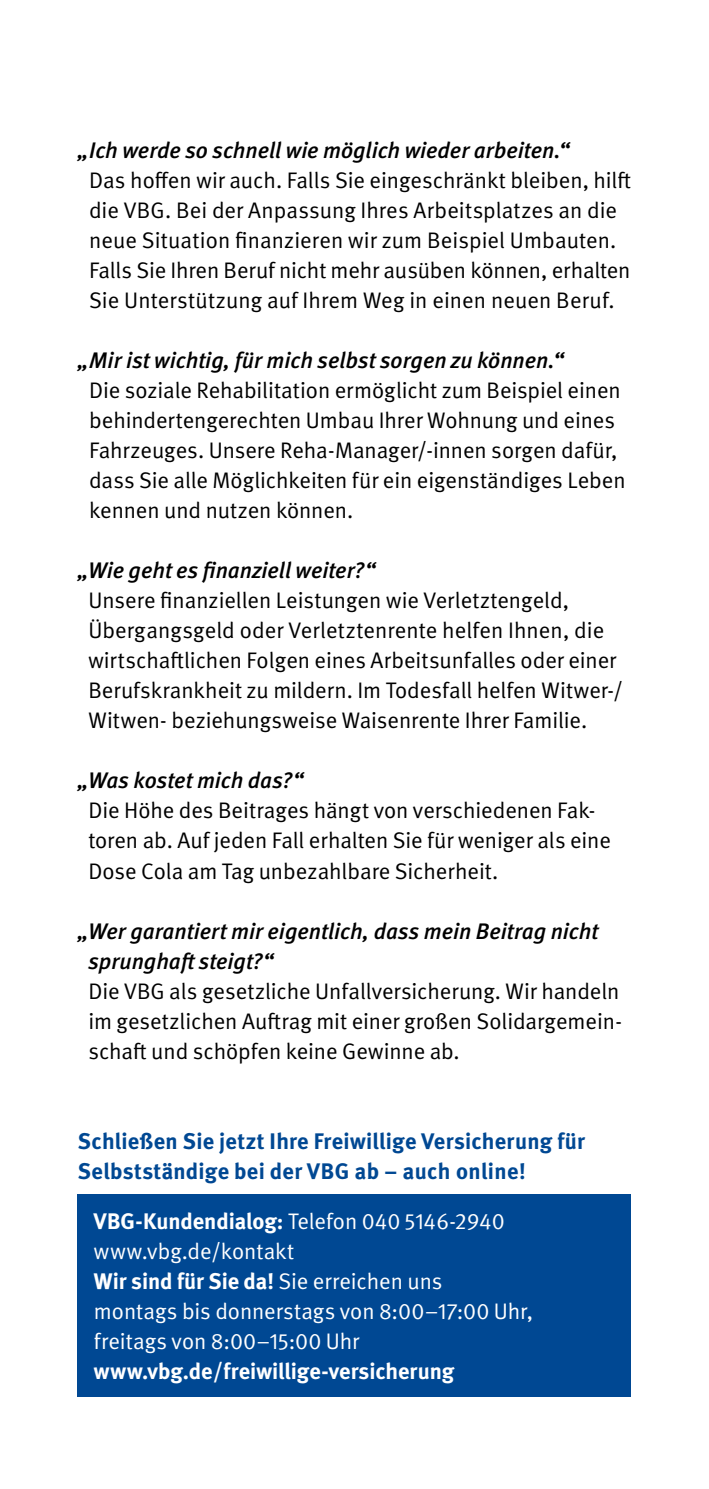
<style>
.page{position:relative;width:709px;height:1489px;background:#fff}
.page>*{position:absolute;margin:0;border:0;box-sizing:border-box;transform-origin:0 0}
._02_Copy{font:22.5px/30px "DGUV Meta";color:#000}
._02_Copy-2{font:22.5px/30px "DGUV Meta";color:#fff}
._03_Subheadline{font:700 22.5px/30px "DGUV Meta";letter-spacing:.015em;color:#004893}
._02_Copy-3{font:700 22.5px "DGUV Meta";color:#fff}
.s1{font-weight:500;font-style:italic}
.s2{font-weight:700}
</style>
<div class="page">
<div style="left:78px;top:1193px;width:553px;height:203px;background:#004893"></div>
<p class="_02_Copy" style="left:89px;top:136px;width:543px;text-indent:-11px"><span class="s1">„Ich werde so schnell wie möglich wieder arbeiten.“<br></span>Das hoffen wir auch. Falls Sie eingeschränkt bleiben, hilft die VBG. Bei der Anpassung Ihres Arbeitsplatzes an die neue Situation finanzieren wir zum Beispiel Umbauten.<br>Falls Sie Ihren Beruf nicht mehr ausüben können, erhalten Sie Unterstützung auf Ihrem Weg in einen neuen Beruf.</p>
<p class="_02_Copy" style="left:89px;top:346px;width:538px;text-indent:-11px"><span class="s1">„Mir ist wichtig, für mich selbst sorgen zu können.“<br></span>Die soziale Rehabilitation ermöglicht zum Beispiel einen behindertengerechten Umbau Ihrer Wohnung und eines Fahrzeuges. Unsere Reha-Manager/-innen sorgen dafür, dass Sie alle Möglichkeiten für ein eigenständiges Leben kennen und nutzen können.</p>
<p class="_02_Copy" style="left:88px;top:556px;width:536px;text-indent:-10px"><span class="s1">„Wie geht es finanziell weiter?“<br></span>Unsere finanziellen Leistungen wie Verletztengeld, Übergangsgeld oder Verletztenrente helfen Ihnen, die wirtschaftlichen Folgen eines Arbeitsunfalles oder einer Berufskrankheit zu mildern. Im Todesfall helfen Witwer-/ Witwen- beziehungsweise Waisenrente Ihrer Familie.</p>
<p class="_02_Copy" style="left:88px;top:766px;width:524px;text-indent:-10px"><span class="s1">„Was kostet mich das?“<br></span>Die Höhe des Beitrages hängt von verschiedenen Fak&shy;toren ab. Auf jeden Fall erhalten Sie für weniger als eine Dose Cola am Tag unbezahlbare Sicherheit.</p>
<p class="_02_Copy" style="left:88px;top:916px;width:535px;text-indent:-10px"><span class="s1">„Wer garantiert mir eigentlich, dass mein Beitrag nicht sprunghaft steigt?“<br></span>Die VBG als gesetzliche Unfallversicherung. Wir handeln im gesetzlichen Auftrag mit einer großen Solidargemein&shy;schaft und schöpfen keine Gewinne ab.</p>
<p class="_03_Subheadline" style="left:78px;top:1126px;width:508px">Schließen Sie jetzt Ihre Freiwillige Versicherung für<br>Selbstständige bei der VBG ab – auch online!</p>
<p class="_02_Copy-2" style="left:94px;top:1206px;width:412px"><span class="s2">VBG-Kundendialog:</span> Telefon 040 5146-2940 www.vbg.de/kontakt</p>
<p class="_02_Copy-2" style="left:94px;top:1266px;width:440px"><span class="s2">Wir sind für Sie da!</span> Sie erreichen uns<br>montags bis donnerstags von 8:00–17:00 Uhr, freitags von 8:00–15:00 Uhr</p>
<p class="_02_Copy-3" style="left:94px;top:1357px;width:362px">www.vbg.de/freiwillige-versicherung</p>
</div>
